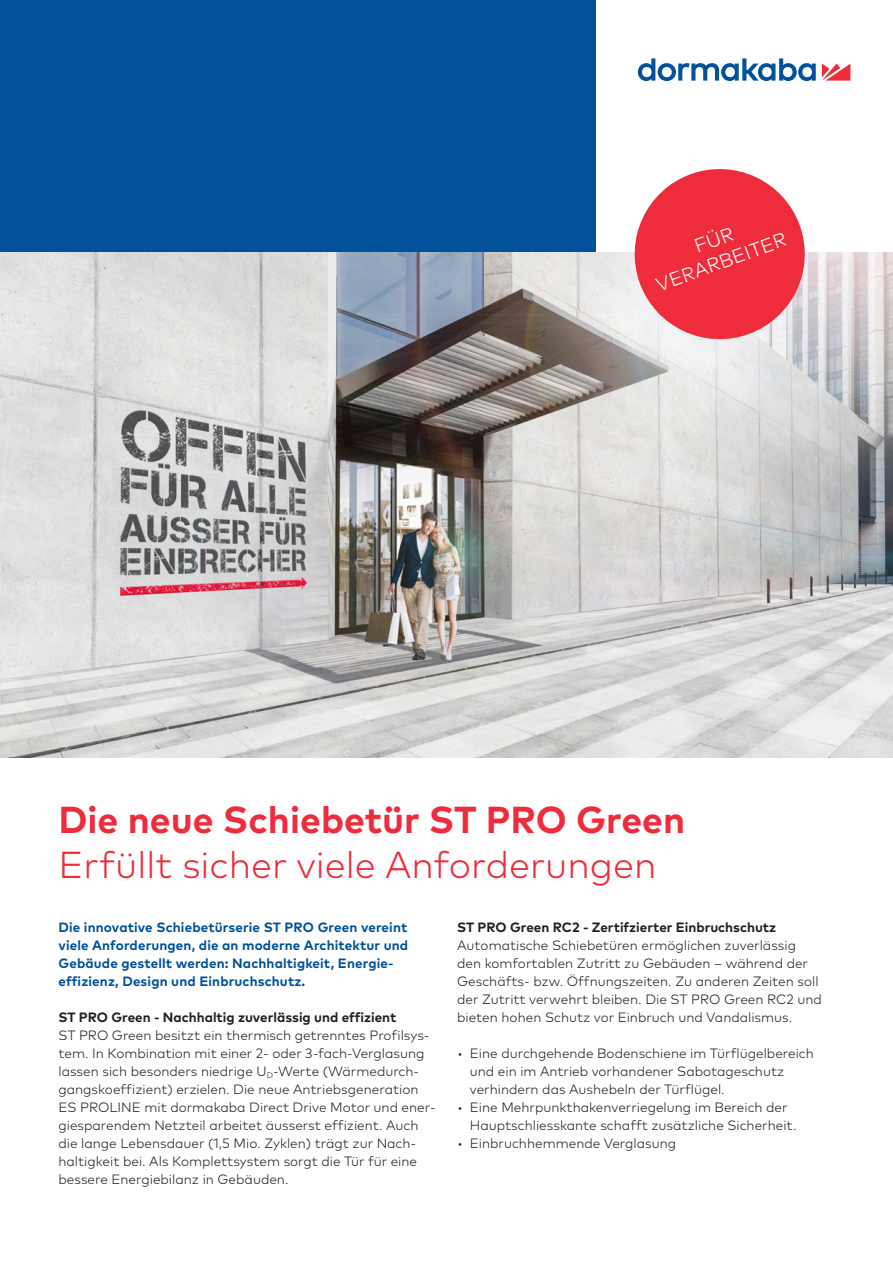
<style>
.page{position:relative;width:893px;height:1263px;background:#fff}
.page>*{position:absolute;margin:0;border:0;box-sizing:border-box;transform-origin:0 0}
.t1{font:300 37.5px "Mark Pro";color:#ee2c3b}
.t2{font:700 37.5px "Mark Pro";color:#ee2c3b}
.t3{font:300 19.5px/23.4px "Mark Pro";color:#fff;text-align:center}
.t4{font:300 13.5px/18px "Mark Pro";color:#231f20}
.t5{font:700 13.5px/18px "Mark Pro";letter-spacing:.01em;color:#01519b}
.t6{font:700 13.5px "Mark Pro";color:#231f20}
</style>
<div class="page">
<div style="left:0;top:0;width:595px;height:253px;background:#01519b"></div>
<svg style="left:822px;top:64px;width:28px;height:17px"></svg>
<svg style="left:638px;top:58px;width:178px;height:23px"></svg>
<img style="left:0;top:253px;width:893px;height:505px">
<svg style="left:624px;top:169px;width:192px;height:181px"></svg>
<h2 class="t3" style="left:644px;top:251px;width:139px;rotate:-20deg">FÜR<br>VERARBEITER</h2>
<h1 class="t2" style="left:58px;top:791px;width:628px">Die neue Schiebetür ST PRO Green</h1>
<h1 class="t1" style="left:58px;top:836px;width:600px">Erfüllt sicher viele Anforderungen</h1>
<p class="t5" style="left:58px;top:917px;width:351px">Die innovative Schiebetürserie ST PRO Green vereint viele Anforderungen, die an moderne Architektur und Gebäude gestellt werden: Nachhaltigkeit, Energie&shy;effizienz, Design und Einbruchschutz.</p>
<p class="t6" style="left:58px;top:1006px;width:339px">ST PRO Green - Nachhaltig zuverlässig und effizient</p>
<p class="t4" style="left:58px;top:1025px;width:379px">ST PRO Green besitzt ein thermisch getrenntes Profilsys&shy;tem. In Kombination mit einer 2- oder 3-fach-Verglasung lassen sich besonders niedrige U<sub>D</sub>-Werte (Wärmedurch&shy;gangskoeffizient) erzielen. Die neue Antriebsgeneration ES PROLINE mit dormakaba Direct Drive Motor und ener&shy;giesparendem Netzteil arbeitet äusserst effizient. Auch die lange Lebensdauer (1,5 Mio. Zyklen) trägt zur Nach&shy;haltigkeit bei. Als Komplettsystem sorgt die Tür für eine bessere Energiebilanz in Gebäuden.</p>
<p class="t6" style="left:457px;top:916px;width:321px">ST PRO Green RC2 - Zertifzierter Einbruchschutz</p>
<p class="t4" style="left:457px;top:935px;width:366px">Automatische Schiebetüren ermöglichen zuverlässig den komfortablen Zutritt zu Gebäuden – während der Geschäfts- bzw. Öffnungszeiten. Zu anderen Zeiten soll der Zutritt verwehrt bleiben. Die ST PRO Green RC2 und bieten hohen Schutz vor Einbruch und Vandalismus.</p>
<p class="t4" style="left:470px;top:1043px;width:346px;text-indent:-13px">• Eine durchgehende Bodenschiene im Türflügelbereich und ein im Antrieb vorhandener Sabotageschutz verhindern das Aushebeln der Türflügel.</p>
<p class="t4" style="left:470px;top:1097px;width:328px;text-indent:-13px">• Eine Mehrpunkthakenverriegelung im Bereich der<br>Hauptschliesskante schafft zusätzliche Sicherheit.</p>
<p class="t4" style="left:457px;top:1133px;width:221px">• Einbruchhemmende Verglasung</p>
</div>
